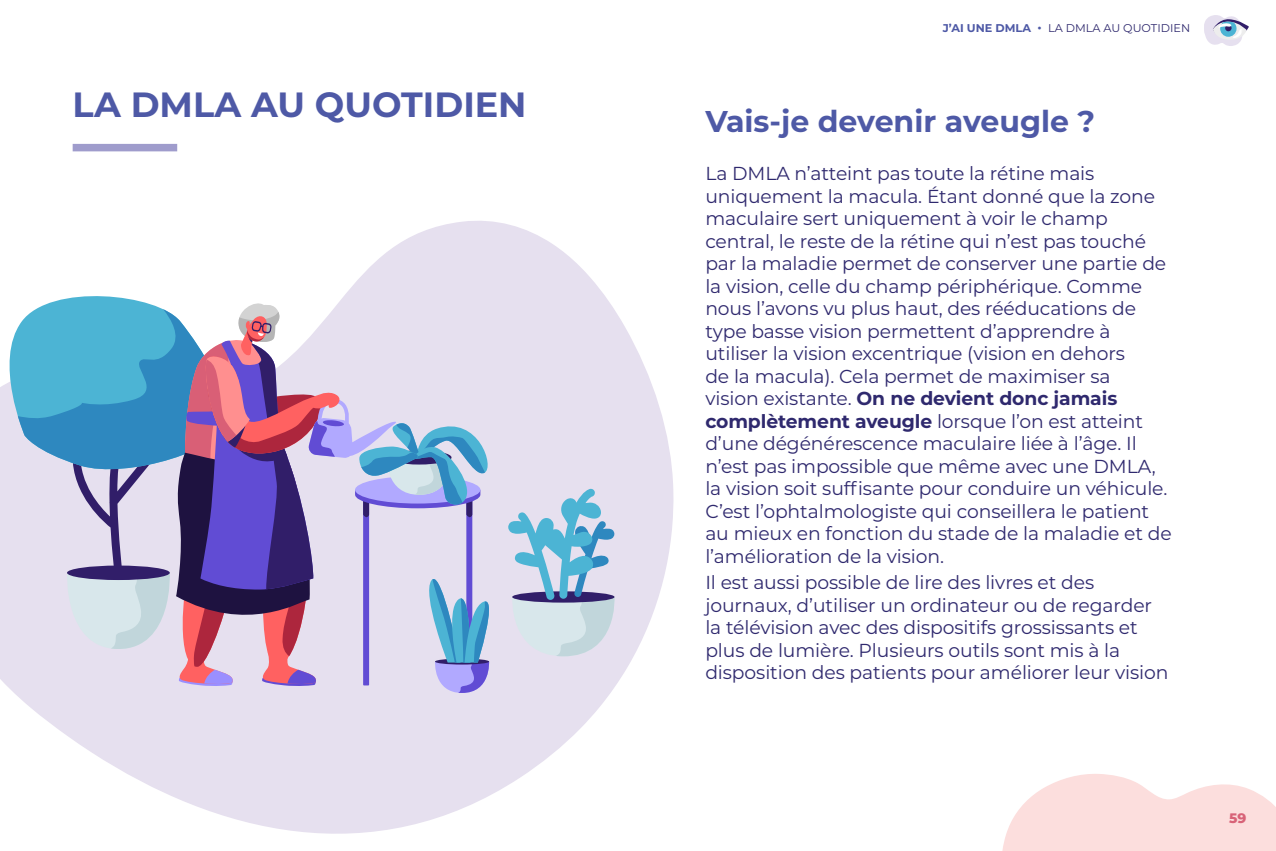
<style>
.page{position:relative;width:1276px;height:851px;background:#fff}
.page>*{position:absolute;margin:0;border:0;box-sizing:border-box;transform-origin:0 0}
.t1{font:700 35px "Montserrat";color:#4e59a6}
.t2{font:700 30px "Montserrat";color:#4e59a6}
.t3{font:18.75px/22.5px "Montserrat";letter-spacing:-.005em;color:#2f296e}
.t4{font:800 13.75px "Montserrat";color:#d86378}
.t5{font:11.25px "Montserrat";color:#2f296e}
.s1{font-weight:700;color:#4e59a6}
.s2{font-weight:700}
</style>
<div class="page">
<svg style="left:1002px;top:774px;width:274px;height:76px"></svg>
<div style="left:73px;top:144px;width:104px;height:7px;background:#9f9ccc"></div>
<svg style="left:1204px;top:15px;width:45px;height:31px"></svg>
<svg style="left:0;top:221px;width:674px;height:613px;fill:#e6e0ef"></svg>
<svg style="left:0;top:282px;width:227px;height:198px"></svg>
<svg style="left:508px;top:488px;width:110px;height:168px;background:#b1cbdf"></svg>
<svg style="left:18px;top:299px;width:481px;height:393px;background:#adafd0"></svg>
<p class="t1" style="left:73px;top:79px;width:455px">LA DMLA AU QUOTIDIEN</p>
<p class="t5" style="left:942px;top:20px;width:249px"><span class="s1">J’AI UNE DMLA •</span> LA DMLA AU QUOTIDIEN</p>
<p class="t2" style="left:705px;top:99px;width:391px">Vais-je devenir aveugle ?</p>
<p class="t3" style="left:705px;top:162px;width:468px">La DMLA n’atteint pas toute la rétine mais uniquement la macula. Étant donné que la zone maculaire sert uniquement à voir le champ central, le reste de la rétine qui n’est pas touché par la maladie permet de conserver une partie de la vision, celle du champ périphérique. Comme nous l’avons vu plus haut, des rééducations de type basse vision permettent d’apprendre à utiliser la vision excentrique (vision en dehors<br>de la macula). Cela permet de maximiser sa<br>vision existante. <span class="s2">On ne devient donc jamais complètement aveugle</span> lorsque l’on est atteint d’une dégénérescence maculaire liée à l’âge. Il n’est pas impossible que même avec une DMLA, la vision soit suffisante pour conduire un véhicule.<br>C’est l’ophtalmologiste qui conseillera le patient au mieux en fonction du stade de la maladie et de l’amélioration de la vision.</p>
<p class="t3" style="left:705px;top:570px;width:465px">Il est aussi possible de lire des livres et des journaux, d’utiliser un ordinateur ou de regarder la télévision avec des dispositifs grossissants et plus de lumière. Plusieurs outils sont mis à la disposition des patients pour améliorer leur vision</p>
<p class="t4" style="left:1229px;top:807px;width:19px">59</p>
</div>
